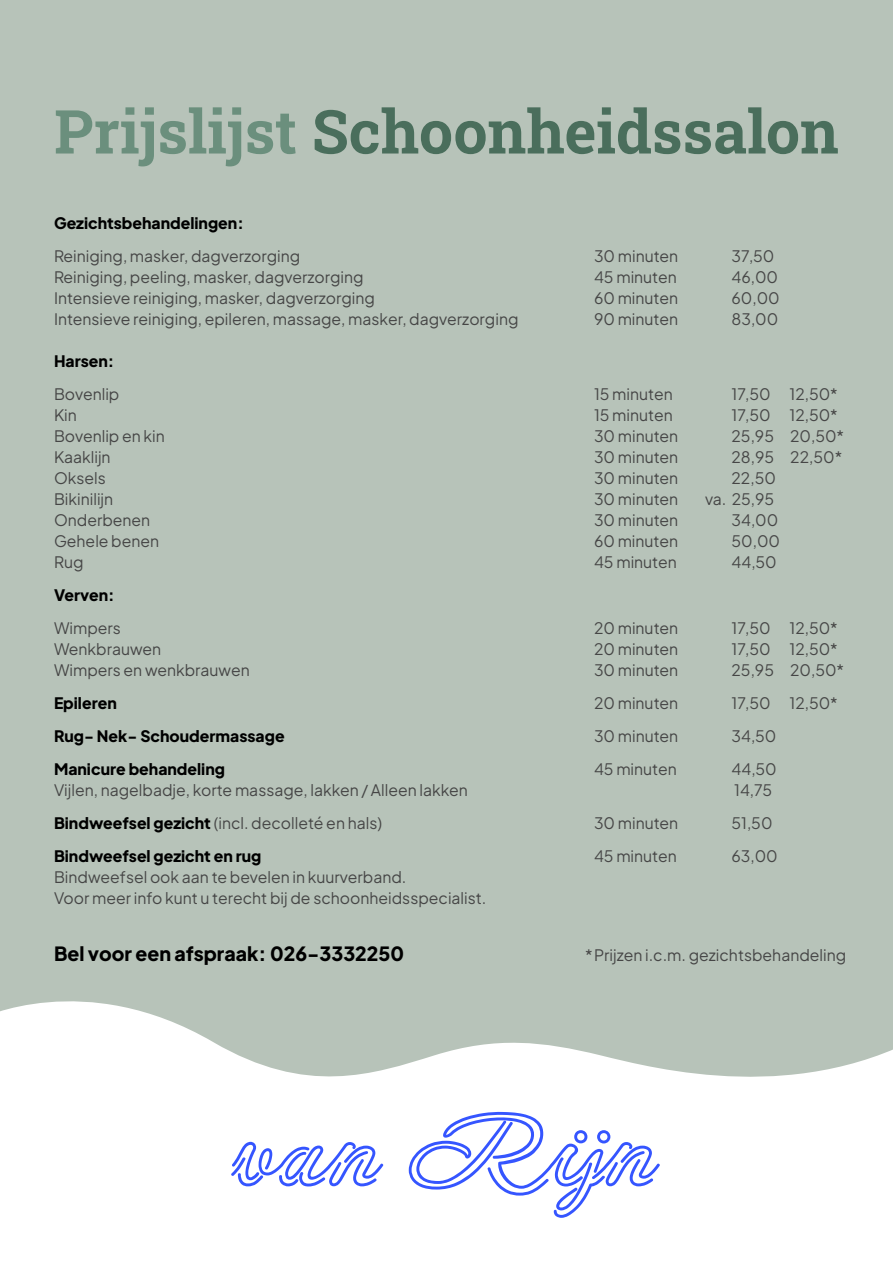
<style>
.page{position:relative;width:893px;height:1263px;background:#fff}
.page>*{position:absolute;margin:0;border:0;box-sizing:border-box;transform-origin:0 0}
.t1{font:700 60.6px "Roboto Slab";color:#4a6e5c}
.t2{font:800 19.5px "Plus Jakarta Sans";color:#000}
.t3{font:15.75px "Plus Jakarta Sans";color:#464646}
.t4{font:800 15.75px "Plus Jakarta Sans";color:#000}
.s1{color:#6b8f7d}
.s2{font-weight:800;color:#000}
</style>
<div class="page">
<div style="left:0;top:0;width:893px;height:1123px;background:#b7c3b9"></div>
<svg style="left:0;top:1001px;width:893px;height:186px;fill:#fff"></svg>
<svg style="left:231px;top:1142px;width:152px;height:44px"></svg>
<svg style="left:409px;top:1112px;width:251px;height:106px"></svg>
<p class="t1" style="left:54px;top:90px;width:786px"><span class="s1">Prijslijst</span> Schoonheidssalon</p>
<p class="t4" style="left:54px;top:209px;width:191px">Gezichtsbehandelingen:</p>
<p class="t3" style="left:54px;top:244px;width:248px">Reiniging, masker, dagverzorging</p>
<p class="t3" style="left:594px;top:244px;width:86px">30 minuten</p>
<p class="t3" style="left:731px;top:244px;width:44px">37,50</p>
<p class="t3" style="left:54px;top:265px;width:311px">Reiniging, peeling, masker, dagverzorging</p>
<p class="t3" style="left:594px;top:265px;width:84px">45 minuten</p>
<p class="t3" style="left:731px;top:265px;width:48px">46,00</p>
<p class="t3" style="left:54px;top:286px;width:322px">Intensieve reiniging, masker, dagverzorging</p>
<p class="t3" style="left:594px;top:286px;width:86px">60 minuten</p>
<p class="t3" style="left:731px;top:286px;width:50px">60,00</p>
<p class="t3" style="left:54px;top:307px;width:466px">Intensieve reiniging, epileren, massage, masker, dagverzorging</p>
<p class="t3" style="left:594px;top:307px;width:86px">90 minuten</p>
<p class="t3" style="left:731px;top:307px;width:48px">83,00</p>
<p class="t4" style="left:54px;top:347px;width:62px">Harsen:</p>
<p class="t3" style="left:54px;top:382px;width:67px">Bovenlip</p>
<p class="t3" style="left:594px;top:382px;width:80px">15 minuten</p>
<p class="t3" style="left:731px;top:382px;width:108px">17,50 12,50*</p>
<p class="t3" style="left:54px;top:403px;width:24px">Kin</p>
<p class="t3" style="left:594px;top:403px;width:80px">15 minuten</p>
<p class="t3" style="left:731px;top:403px;width:108px">17,50 12,50*</p>
<p class="t3" style="left:54px;top:424px;width:112px">Bovenlip en kin</p>
<p class="t3" style="left:594px;top:424px;width:86px">30 minuten</p>
<p class="t3" style="left:731px;top:424px;width:114px">25,95 20,50*</p>
<p class="t3" style="left:54px;top:445px;width:58px">Kaaklijn</p>
<p class="t3" style="left:594px;top:445px;width:86px">30 minuten</p>
<p class="t3" style="left:731px;top:445px;width:112px">28,95 22,50*</p>
<p class="t3" style="left:54px;top:466px;width:53px">Oksels</p>
<p class="t3" style="left:594px;top:466px;width:86px">30 minuten</p>
<p class="t3" style="left:731px;top:466px;width:46px">22,50</p>
<p class="t3" style="left:54px;top:487px;width:61px">Bikinilijn</p>
<p class="t3" style="left:594px;top:487px;width:86px">30 minuten</p>
<p class="t3" style="left:705px;top:487px;width:71px">va. 25,95</p>
<p class="t3" style="left:54px;top:508px;width:98px">Onderbenen</p>
<p class="t3" style="left:594px;top:508px;width:86px">30 minuten</p>
<p class="t3" style="left:731px;top:508px;width:48px">34,00</p>
<p class="t3" style="left:54px;top:529px;width:107px">Gehele benen</p>
<p class="t3" style="left:594px;top:529px;width:86px">60 minuten</p>
<p class="t3" style="left:731px;top:529px;width:50px">50,00</p>
<p class="t3" style="left:54px;top:550px;width:31px">Rug</p>
<p class="t3" style="left:594px;top:550px;width:84px">45 minuten</p>
<p class="t3" style="left:731px;top:550px;width:47px">44,50</p>
<p class="t4" style="left:54px;top:581px;width:62px">Verven:</p>
<p class="t3" style="left:54px;top:616px;width:68px">Wimpers</p>
<p class="t3" style="left:594px;top:616px;width:86px">20 minuten</p>
<p class="t3" style="left:731px;top:616px;width:108px">17,50 12,50*</p>
<p class="t3" style="left:54px;top:637px;width:109px">Wenkbrauwen</p>
<p class="t3" style="left:594px;top:637px;width:86px">20 minuten</p>
<p class="t3" style="left:731px;top:637px;width:108px">17,50 12,50*</p>
<p class="t3" style="left:54px;top:658px;width:197px">Wimpers en wenkbrauwen</p>
<p class="t3" style="left:594px;top:658px;width:86px">30 minuten</p>
<p class="t3" style="left:731px;top:658px;width:114px">25,95 20,50*</p>
<p class="t4" style="left:54px;top:689px;width:64px">Epileren</p>
<p class="t3" style="left:594px;top:691px;width:86px">20 minuten</p>
<p class="t3" style="left:731px;top:691px;width:108px">17,50 12,50*</p>
<p class="t4" style="left:54px;top:722px;width:232px">Rug- Nek- Schoudermassage</p>
<p class="t3" style="left:594px;top:724px;width:86px">30 minuten</p>
<p class="t3" style="left:731px;top:724px;width:46px">34,50</p>
<p class="t4" style="left:54px;top:755px;width:172px">Manicure behandeling</p>
<p class="t3" style="left:594px;top:757px;width:84px">45 minuten</p>
<p class="t3" style="left:731px;top:757px;width:47px">44,50</p>
<p class="t3" style="left:54px;top:778px;width:415px">Vijlen, nagelbadje, korte massage, lakken / Alleen lakken</p>
<p class="t3" style="left:734px;top:778px;width:39px">14,75</p>
<p class="t3" style="left:54px;top:811px;width:329px"><span class="s2">Bindweefsel gezicht</span> (incl. decolleté en hals)</p>
<p class="t3" style="left:594px;top:811px;width:86px">30 minuten</p>
<p class="t3" style="left:731px;top:811px;width:43px">51,50</p>
<p class="t4" style="left:54px;top:842px;width:209px">Bindweefsel gezicht en rug</p>
<p class="t3" style="left:594px;top:844px;width:84px">45 minuten</p>
<p class="t3" style="left:731px;top:844px;width:48px">63,00</p>
<p class="t3" style="left:54px;top:865px;width:354px">Bindweefsel ook aan te bevelen in kuurverband.</p>
<p class="t3" style="left:54px;top:886px;width:434px">Voor meer info kunt u terecht bij de schoonheidsspecialist.</p>
<p class="t2" style="left:54px;top:936px;width:352px">Bel voor een afspraak: 026-3332250</p>
<p class="t3" style="left:585px;top:943px;width:263px">*Prijzen i.c.m. gezichtsbehandeling</p>
</div>
